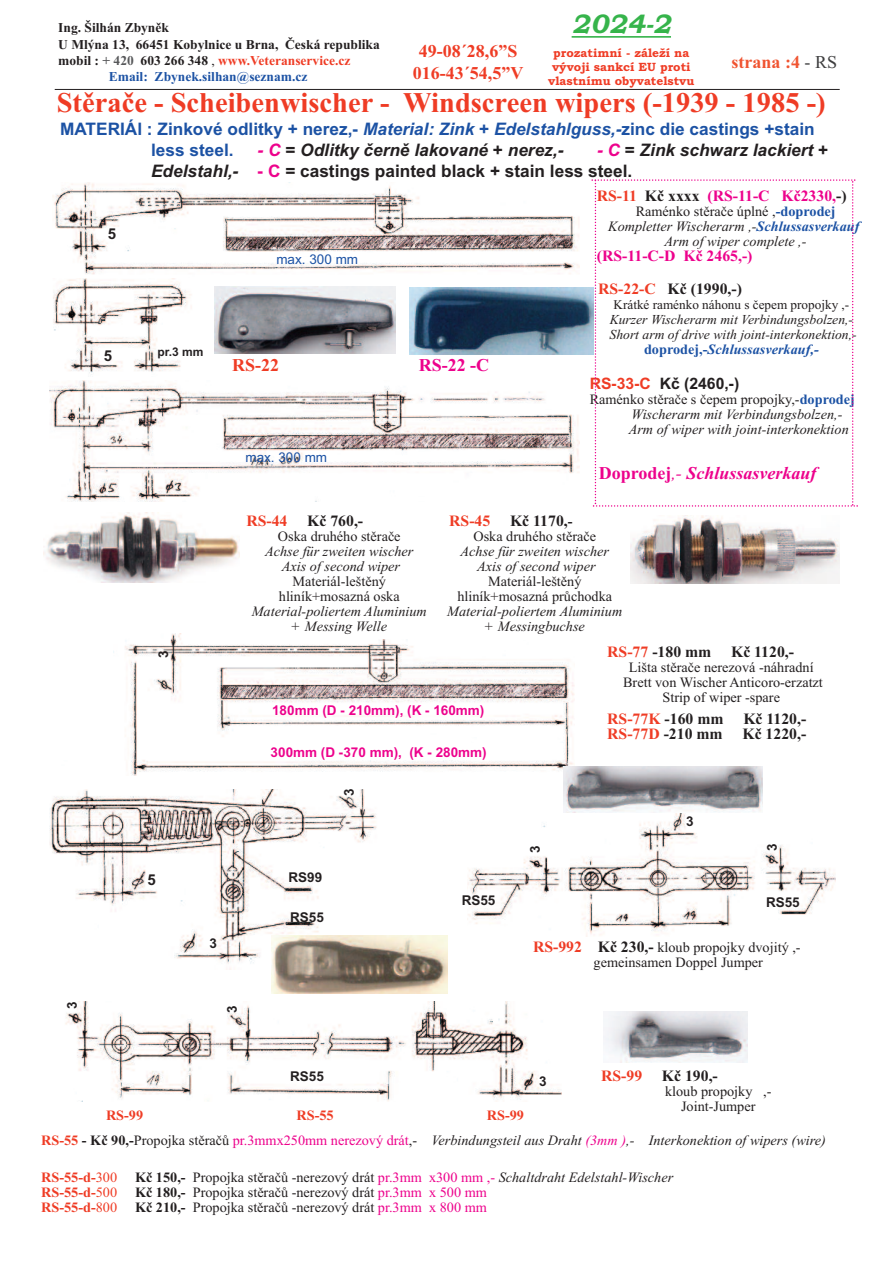
<style>
.page{position:relative;width:893px;height:1263px;background:#fff}
.page>*{position:absolute;margin:0;border:0;box-sizing:border-box;transform-origin:0 0}
.t1{font:700 28.5px "Times New Roman";color:#ef3c25}
.t2{font:italic 700 27px "Bookman Old Style";color:#36b44b}
.t3{font:700 18px/21.6px "Times New Roman";color:#ef3c25;text-align:center}
.t4{font:italic 700 18px "Times New Roman";color:#ed028c}
.t5{font:700 18px "Times New Roman";color:#f05431}
.t6{font:700 18px "Times New Roman";color:#ed028c}
.t7{font:700 17.25px/20.7px "Arial";color:#1c52a4}
.t8{font:700 17.25px/20.7px "Arial";color:#231f20}
.t9{font:italic 700 17.25px "Arial";color:#231f20}
.t10{font:700 15.75px/33.2px "Times New Roman";color:#ed028c}
.t11{font:700 15.75px "Times New Roman";color:#231f20}
.t12{font:700 15.75px "Times New Roman";color:#ef3c25}
.t13{font:700 15.75px "Arial";color:#231f20}
.t14{font:700 15px "Arial";color:#231f20}
.t15{font:italic 14.25px/15px "Times New Roman";color:#231f20;text-align:center}
.t16{font:14.25px/15px "Times New Roman";color:#231f20;text-align:center}
.t17{font:700 14.25px "Times New Roman";color:#ef3c25}
.t18{font:italic 700 14.25px "Times New Roman";color:#1c52a4}
.t19{font:italic 13.65px/15px "Times New Roman";color:#231f20}
.t20{font:700 13.5px "Times New Roman";color:#231f20}
.t21{font:700 13.5px "Arial";color:#ed028c}
.t22{font:700 13.5px "Times New Roman";color:#ef3c25}
.t23{font:700 13.5px "Arial";color:#231f20}
.t24{font:700 13.5px "Times New Roman";color:#1c52a4}
.t25{font:13.5px "Arial";color:#1c52a4}
.t26{font:13.2px "Times New Roman";color:#231f20}
.t27{font:700 12px/14.4px "Bookman Old Style";color:#ef3c25;text-align:center}
.t28{font:700 12px "Arial";color:#231f20}
.s1{color:#231f20}
.s2{color:#57585a}
.s3{font-weight:400;color:#231f20}
.s4{font-weight:400;color:#3e3e3f}
.s5{font-style:italic}
.s6{color:#ed028c}
.s7{font-style:italic;color:#ed028c}
.s8{color:#ef3c25}
.s9{font-style:normal}
.s10{font-weight:700;font-style:normal;color:#1c52a4}
.s11{font-weight:700;color:#1c52a4}
.s12{font-weight:400}
.s13{font-size:14.25px}
.s14{font-weight:700;font-size:15.75px;color:#ef3c25}
.s15{font-weight:700;font-size:15.75px}
.s16{font-weight:700;font-style:normal;color:#ef3c25}
.s17{font-weight:700;font-style:normal}
.s18{font-style:normal;color:#ed028c}
.s19{font-weight:700}
</style>
<div class="page">
<hr style="left:55px;top:89px;width:785px;height:1px;background:#231f20">
<img style="left:53px;top:182px;width:527px;height:97px">
<img style="left:53px;top:279px;width:162px;height:96px">
<img style="left:113px;top:634px;width:461px;height:141px">
<img style="left:50px;top:381px;width:530px;height:120px">
<div style="left:245px;top:507px;width:189px;height:132px;background:#fff"></div>
<img style="left:50px;top:789px;width:327px;height:175px">
<img style="left:65px;top:1002px;width:496px;height:100px">
<img style="left:467px;top:813px;width:368px;height:123px">
<img style="left:215px;top:287px;width:181px;height:66px">
<svg style="left:630px;top:546px;width:210px;height:38px"></svg>
<img style="left:630px;top:515px;width:209px;height:68px">
<div style="left:44px;top:513px;width:198px;height:71px;background:linear-gradient(to bottom,#fff,#fff)"></div>
<img style="left:44px;top:513px;width:195px;height:69px">
<img style="left:604px;top:1012px;width:143px;height:50px">
<img style="left:564px;top:766px;width:199px;height:46px">
<div style="left:444px;top:507px;width:182px;height:133px;background:#fff"></div>
<img style="left:409px;top:288px;width:182px;height:66px">
<img style="left:271px;top:935px;width:177px;height:58px">
<svg style="left:591px;top:179px;width:267px;height:328px"></svg>
<hr style="left:572px;top:36px;width:99px;height:2px;background:#36b44b">
<p class="t20" style="left:58px;top:20px;width:112px">Ing. Šilhán Zbyněk</p>
<p class="t20" style="left:58px;top:36px;width:323px">U Mlýna 13, 66451 Kobylnice u Brna, Česká republika</p>
<p class="t22" style="left:58px;top:52px;width:294px"><span class="s1">mobil :</span> <span class="s2">+ 420</span> <span class="s1">603 266 348</span> <span class="s3">,</span> www.Veteranservice.cz</p>
<p class="t24" style="left:109px;top:68px;width:200px">Email: Zbynek.silhan@seznam.cz</p>
<p class="t3" style="left:413px;top:40px;width:112px">49-08´28,6”S<br>016-43´54,5”V</p>
<h2 class="t2" style="left:572px;top:8px;width:101px">2024-2</h2>
<p class="t27" style="left:548px;top:45px;width:148px">prozatimní - záleží na vývoji sankcí EU proti vlastnímu obyvatelstvu</p>
<p class="t5" style="left:732px;top:51px;width:107px">strana :4 <span class="s4">- RS</span></p>
<h1 class="t1" style="left:57px;top:85px;width:770px">Stěrače - Scheibenwischer - Windscreen wipers (-1939 - 1985 -)</h1>
<p class="t7" style="left:151px;top:119px;width:665px;text-indent:-91px">MATERIÁl : Zinkové odlitky + nerez,- <span class="s5">Material: Zink + Edelstahlguss,-</span>zinc die castings +stain less steel.</p>
<p class="t9" style="left:258px;top:140px;width:307px"><span class="s6">- C</span> = Odlitky černě lakované + nerez,-</p>
<p class="t8" style="left:151px;top:140px;width:678px;text-indent:446px"><span class="s7">- C</span> <span class="s5">= Zink schwarz lackiert +<br>Edelstahl,-</span> <span class="s6">- C</span> = castings painted black + stain less steel.</p>
<p class="t10" style="left:597px;top:179px;width:251px"><span class="s8">RS-11</span> <span class="s1">Kč xxxx</span> (RS-11-C Kč2330,<span class="s1">-)</span></p>
<p class="t15" style="left:608px;top:203px;width:253px"><span class="s9">Raménko stěrače úplné ,</span><span class="s10">-doprodej<br></span>Kompletter Wischerarm ,-<span class="s11">Schlussasverkauf<br></span>Arm of wiper complete ,-</p>
<p class="t10" style="left:597px;top:239px;width:157px">(RS-11-C-D Kč 2465,-)<br><span class="s8">RS-22-C</span> <span class="s1">Kč (1990,-)</span></p>
<p class="t26" style="left:614px;top:297px;width:237px">Krátké raménko náhonu s čepem propojky ,-</p>
<p class="t19" style="left:609px;top:312px;width:249px">Kurzer Wischerarm mit Verbindungsbolzen,-<br>Short arm of drive with joint-interkonektion,-</p>
<p class="t18" style="left:644px;top:341px;width:176px"><span class="s9">doprodej,-</span>Schlussasverkauf,-</p>
<p class="t14" style="left:108px;top:225px;width:10px">5</p>
<p class="t25" style="left:276px;top:252px;width:83px">max. 300 mm</p>
<p class="t28" style="left:157px;top:345px;width:48px">pr.3 mm</p>
<p class="t14" style="left:104px;top:347px;width:10px">5</p>
<p class="t3" style="left:232px;top:354px;width:48px">RS-22</p>
<p class="t6" style="left:419px;top:354px;width:72px">RS-22 -C</p>
<p class="t23" style="left:64px;top:1009px;width:9px;rotate:-90deg">3</p>
<p class="t23" style="left:156px;top:658px;width:9px;rotate:-90deg">3</p>
<p class="t14" style="left:148px;top:871px;width:10px">5</p>
<p class="t23" style="left:210px;top:935px;width:9px">3</p>
<p class="t25" style="left:245px;top:450px;width:83px">max. 300 mm</p>
<p class="t12" style="left:246px;top:512px;width:43px">RS-44</p>
<p class="t11" style="left:307px;top:512px;width:57px">Kč 760,-</p>
<p class="t16" style="left:278px;top:529px;width:124px">Oska druhého stěrače</p>
<p class="t15" style="left:265px;top:544px;width:150px">Achse für zweiten wischer<br>Axis of second wiper</p>
<p class="t16" style="left:279px;top:574px;width:122px">Materiál-leštěný hliník+mosazná oska</p>
<p class="t15" style="left:252px;top:604px;width:177px">Material-poliertem Aluminium + Messing Welle</p>
<p class="t13" style="left:590px;top:374px;width:151px"><span class="s8">RS-33-C</span> Kč (2460,-)</p>
<p class="t15" style="left:629px;top:391px;width:228px;text-align:left;text-indent:-39px"><span class="s9">Raménko stěrače s čepem propojky,-</span><span class="s10">doprodej<br></span>Wischerarm mit Verbindungsbolzen,-<br>Arm of wiper with joint-interkonektion</p>
<p class="t4" style="left:599px;top:462px;width:219px"><span class="s9">Doprodej</span><span class="s12">,-</span> Schlussasverkauf</p>
<p class="t12" style="left:449px;top:511px;width:43px">RS-45</p>
<p class="t11" style="left:510px;top:511px;width:64px">Kč 1170,<span class="s13">-</span></p>
<p class="t16" style="left:473px;top:529px;width:124px">Oska druhého stěrače</p>
<p class="t15" style="left:461px;top:544px;width:150px">Achse für zweiten wischer<br>Axis of second wiper</p>
<p class="t16" style="left:457px;top:574px;width:156px">Materiál-leštěný hliník+mosazná průchodka</p>
<p class="t15" style="left:447px;top:604px;width:177px">Material-poliertem Aluminium + Messingbuchse</p>
<p class="t21" style="left:272px;top:703px;width:214px">180mm (D - 210mm), (K - 160mm)</p>
<p class="t21" style="left:271px;top:744px;width:218px">300mm (D -370 mm), (K - 280mm)</p>
<p class="t23" style="left:341px;top:796px;width:9px;rotate:-90deg">3</p>
<p class="t23" style="left:288px;top:870px;width:35px">RS99</p>
<p class="t23" style="left:290px;top:909px;width:35px">RS55</p>
<p class="t23" style="left:462px;top:893px;width:35px">RS55</p>
<p class="t11" style="left:607px;top:642px;width:106px"><span class="s8">RS-77</span> -180 mm</p>
<p class="t11" style="left:731px;top:642px;width:64px">Kč 1120,-</p>
<p class="t16" style="left:623px;top:659px;width:201px">Lišta stěrače nerezová -náhradní<br>Brett von Wischer Anticoro-erzatzt<br>Strip of wiper -spare</p>
<p class="t12" style="left:607px;top:709px;width:118px">RS-77K <span class="s1">-160 mm</span></p>
<p class="t11" style="left:743px;top:709px;width:64px">Kč 1120,-</p>
<p class="t12" style="left:607px;top:724px;width:117px">RS-77D <span class="s1">-210 mm</span></p>
<p class="t11" style="left:742px;top:724px;width:65px">Kč 1220,-</p>
<p class="t23" style="left:686px;top:814px;width:9px">3</p>
<p class="t23" style="left:527px;top:853px;width:9px;rotate:-90deg">3</p>
<p class="t23" style="left:764px;top:851px;width:9px;rotate:-90deg">3</p>
<p class="t23" style="left:766px;top:894px;width:35px">RS55</p>
<p class="t16" style="left:594px;top:939px;width:209px;text-align:left;text-indent:-61px"><span class="s14">RS-992</span> <span class="s15">Kč 230,-</span> kloub propojky dvojitý ,- gemeinsamen Doppel Jumper</p>
<p class="t23" style="left:224px;top:1013px;width:9px;rotate:-90deg">3</p>
<p class="t12" style="left:601px;top:1066px;width:43px">RS-99</p>
<p class="t11" style="left:662px;top:1066px;width:57px">Kč 190,-</p>
<p class="t16" style="left:665px;top:1084px;width:108px">kloub propojky ,-<br>Joint-Jumper</p>
<p class="t15" style="left:41px;top:1132px;width:786px"><span class="s16">RS-55</span> <span class="s17">- Kč 90,-</span><span class="s9">Propojka stěračů</span> <span class="s18">pr.3mmx250mm nerezový drát</span><span class="s9">,-</span> Verbindungsteil aus Draht <span class="s6">(3mm )</span>,- Interkonektion of wipers (wire)</p>
<p class="t17" style="left:41px;top:1169px;width:78px">RS-55-d-<span class="s12">300</span></p>
<p class="t16" style="left:135px;top:1170px;width:540px"><span class="s19">Kč 150,-</span> Propojka stěračů -nerezový drát <span class="s6">pr.3mm x300 mm ,-</span> <span class="s5">Schaltdraht Edelstahl-Wischer</span></p>
<p class="t17" style="left:41px;top:1184px;width:78px">RS-55-d-<span class="s12">500</span></p>
<p class="t16" style="left:135px;top:1185px;width:353px"><span class="s19">Kč 180,-</span> Propojka stěračů -nerezový drát <span class="s6">pr.3mm x 500 mm</span></p>
<p class="t17" style="left:41px;top:1199px;width:78px">RS-55-d-<span class="s12">800</span></p>
<p class="t16" style="left:135px;top:1200px;width:353px"><span class="s19">Kč 210,-</span> Propojka stěračů -nerezový drát <span class="s6">pr.3mm x 800 mm</span></p>
<p class="t23" style="left:290px;top:1068px;width:35px">RS55</p>
<p class="t23" style="left:539px;top:1073px;width:9px">3</p>
<p class="t17" style="left:106px;top:1106px;width:39px">RS-99</p>
<p class="t17" style="left:296px;top:1106px;width:39px">RS-55</p>
<p class="t17" style="left:487px;top:1106px;width:39px">RS-99</p>
</div>
